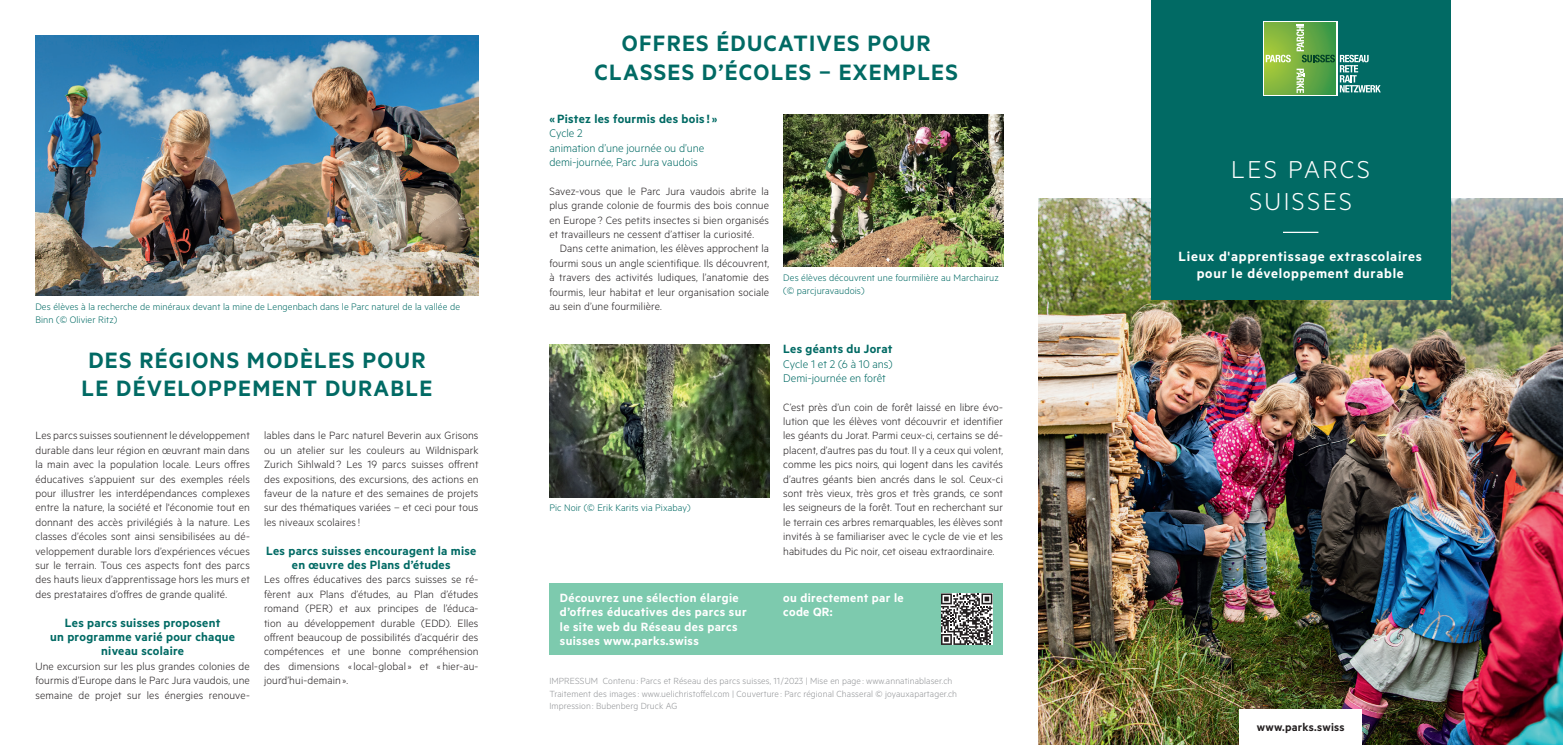
<style>
.page{position:relative;width:1563px;height:745px;background:#fff}
.page>*{position:absolute;margin:0;border:0;box-sizing:border-box;transform-origin:0 0}
.t1{font:300 27.5px/32.5px "Metric";letter-spacing:.09em;color:#fff;text-align:center}
.t2{font:600 25px/28.8px "Metric";letter-spacing:.05em;color:#016a64}
.t3{font:600 15px/17.5px "Metric";letter-spacing:.05em;color:#fff;text-align:center}
.t4{font:600 13.5px/14.4px "Metric";letter-spacing:.02em;color:#016a64;text-align:center}
.t5{font:600 13.5px/14.4px "Metric";letter-spacing:.025em;color:#fff}
.t6{font:300 12.5px/14.4px "Metric";color:#016a64}
.t7{font:600 12.5px "Metric";letter-spacing:.02em;color:#231f20}
.t8{font:300 11.88px/14.4px "Metric";letter-spacing:.01em;color:#231f20;text-align:justify}
.t9{font:300 10.62px/13.1px "Metric";letter-spacing:.01em;color:#016a64}
.t10{font:300 10px/12.5px "Metric";letter-spacing:.01em;color:#939598}
</style>
<div class="page">
<img style="left:1038px;top:198px;width:525px;height:546px">
<img style="left:35px;top:35px;width:443px;height:260px">
<img style="left:783px;top:114px;width:220px;height:152px">
<img style="left:549px;top:344px;width:220px;height:152px">
<div style="left:1151px;top:0;width:299px;height:299px;background:#016a64"></div>
<div style="left:1239px;top:709px;width:123px;height:35px;background:#fff"></div>
<hr style="left:1283px;top:231px;width:35px;height:2px;background:#fff">
<div style="left:549px;top:583px;width:454px;height:72px;background:#7dcaae"></div>
<svg style="left:1263px;top:21px;width:74px;height:75px"></svg>
<svg style="left:1264px;top:23px;width:72px;height:71px"></svg>
<svg style="left:1265px;top:24px;width:115px;height:69px"></svg>
<svg style="left:941px;top:593px;width:51px;height:51px;background:#868384"></svg>
<p class="t9" style="left:35px;top:299px;width:426px">Des élèves à la recherche de minéraux devant la mine de Lengenbach dans le Parc naturel de la vallée de<br>Binn (© Olivier Ritz)</p>
<h2 class="t2" style="left:82px;top:344px;width:352px">DES RÉGIONS MODÈLES POUR<br>LE DÉVELOPPEMENT DURABLE</h2>
<p class="t8" style="left:35px;top:428px;width:216px">Les parcs suisses soutiennent le développement durable dans leur région en œuvrant main dans la main avec la population locale. Leurs offres éducatives s’appuient sur des exemples réels pour illustrer les interdépendances complexes entre la nature, la société et l'économie tout en donnant des accès privilégiés à la nature. Les classes d’écoles sont ainsi sensibilisées au dé&shy;veloppement durable lors d’expériences vécues sur le terrain. Tous ces aspects font des parcs des hauts lieux d’apprentissage hors les murs et des prestataires d’offres de grande qualité.</p>
<p class="t4" style="left:50px;top:614px;width:186px">Les parcs suisses proposent<br>un programme varié pour chaque niveau scolaire</p>
<p class="t8" style="left:35px;top:658px;width:216px">Une excursion sur les plus grandes colonies de fourmis d’Europe dans le Parc Jura vaudois, une semaine de projet sur les énergies renouve-</p>
<p class="t8" style="left:264px;top:428px;width:216px">lables dans le Parc naturel Beverin aux Grisons ou un atelier sur les couleurs au Wildnispark Zurich Sihlwald ? Les 19 parcs suisses offrent des expositions, des excursions, des actions en faveur de la nature et des semaines de projets sur des thématiques variées – et ceci pour tous les niveaux scolaires!</p>
<p class="t4" style="left:266px;top:542px;width:212px">Les parcs suisses encouragent la mise en œuvre des Plans d’études</p>
<p class="t8" style="left:264px;top:571px;width:216px">Les offres éducatives des parcs suisses se ré&shy;fèrent aux Plans d’études, au Plan d’études romand (PER) et aux principes de l’éduca&shy;tion au développement durable (EDD). Elles offrent beaucoup de possibilités d’acquérir des compétences et une bonne compréhension des dimensions «local-global» et « hier-au&shy;jourd’hui-demain ».</p>
<h2 class="t2" style="left:594px;top:28px;width:365px;text-align:center">OFFRES ÉDUCATIVES POUR<br>CLASSES D’ÉCOLES – EXEMPLES</h2>
<p class="t4" style="left:549px;top:111px;width:170px">« Pistez les fourmis des bois ! »</p>
<p class="t6" style="left:549px;top:125px;width:156px">Cycle 2<br>animation d’une journée ou d’une demi-journée, Parc Jura vaudois</p>
<p class="t8" style="left:549px;top:183px;width:221px">Savez-vous que le Parc Jura vaudois abrite la plus grande colonie de fourmis des bois connue en Europe ? Ces petits insectes si bien organisés et travailleurs ne cessent d’attiser la curiosité.</p>
<p class="t8" style="left:549px;top:241px;width:221px;text-indent:11px">Dans cette animation, les élèves approchent la fourmi sous un angle scientifique. Ils découvrent, à travers des activités ludiques, l’anatomie des fourmis, leur habitat et leur organisation sociale au sein d’une fourmilière.</p>
<p class="t9" style="left:549px;top:500px;width:143px">Pic Noir (© Erik Karits via Pixabay)</p>
<p class="t9" style="left:783px;top:270px;width:217px">Des élèves découvrent une fourmilière au Marchairuz (© parcjuravaudois)</p>
<p class="t4" style="left:783px;top:341px;width:111px">Les géants du Jorat</p>
<p class="t6" style="left:783px;top:355px;width:111px">Cycle 1 et 2 (6 à 10 ans)<br>Demi-journée en forêt</p>
<p class="t8" style="left:783px;top:399px;width:221px">C’est près d’un coin de forêt laissé en libre évo&shy;lution que les élèves vont découvrir et identifier les géants du Jorat. Parmi ceux-ci, certains se dé&shy;placent, d’autres pas du tout. Il y a ceux qui volent, comme les pics noirs, qui logent dans les cavités d’autres géants bien ancrés dans le sol. Ceux-ci sont très vieux, très gros et très grands, ce sont les seigneurs de la forêt. Tout en recherchant sur le terrain ces arbres remarquables, les élèves sont invités à se familiariser avec le cycle de vie et les habitudes du Pic noir, cet oiseau extraordinaire.</p>
<p class="t5" style="left:560px;top:589px;width:188px">Découvrez une sélection élargie d’offres éducatives des parcs sur le site web du Réseau des parcs suisses www.parks.swiss</p>
<p class="t5" style="left:783px;top:589px;width:122px">ou directement par le code QR:</p>
<p class="t10" style="left:549px;top:674px;width:409px">IMPRESSUM Contenu : Parcs et Réseau des parcs suisses, 11/2023 | Mise en page : www.annatinablaser.ch<br>Traitement des images: www.uelichristoffel.com | Couverture : Parc régional Chasseral © joyauxapartager.ch<br>Impression : Bubenberg Druck AG</p>
<h1 class="t1" style="left:1231px;top:151px;width:140px">LES PARCS<br>SUISSES</h1>
<p class="t3" style="left:1178px;top:247px;width:245px">Lieux d'apprentissage extrascolaires pour le développement durable</p>
<p class="t7" style="left:1256px;top:719px;width:89px">www.parks.swiss</p>
</div>
